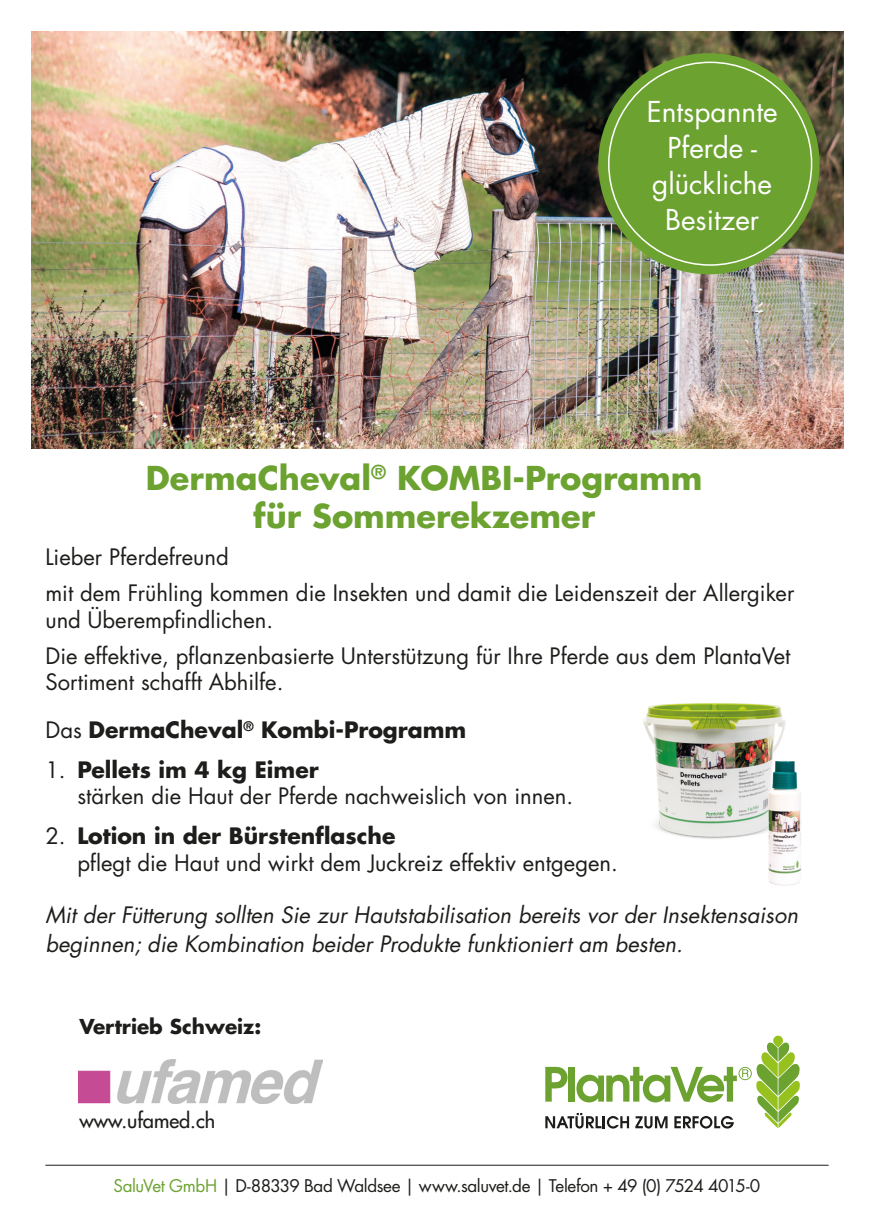
<style>
.page{position:relative;width:874px;height:1225px;background:#fff}
.page>*{position:absolute;margin:0;border:0;box-sizing:border-box;transform-origin:0 0}
.t1{font:700 32px "Futura LT Pro";color:#6ca230}
.t2{font:28px "Futura LT Pro";color:#fff}
.t3{font:22px/26.4px "Futura LT Pro";color:#1d1d1b}
.t4{font:italic 22px/28.8px "Futura LT Pro";color:#1d1d1b}
.t5{font:700 22px "Futura LT Pro";color:#1d1d1b}
.t6{font:700 20px "Futura LT Pro";color:#1d1d1b}
.t7{font:500 20px "Futura LT Pro";color:#1d1d1b}
.t8{font:17px "Futura LT Pro";letter-spacing:-.025em;color:#1d1d1b}
.s1{font-weight:400}
.s2{color:#6ca230}
</style>
<div class="page">
<img style="left:31px;top:31px;width:812px;height:417px">
<div style="left:598px;top:53px;width:221px;height:221px;background:#6ca230;border-radius:50%"></div>
<img style="left:643px;top:703px;width:143px;height:136px">
<img style="left:748px;top:750px;width:54px;height:136px">
<hr style="left:45px;top:1164px;width:783px;height:1px;background:#1d1d1b">
<svg style="left:545px;top:1035px;width:254px;height:93px"></svg>
<img style="left:79px;top:1059px;width:243px;height:44px">
<p class="t2" style="left:646px;top:93px;width:132px">Entspannte</p>
<p class="t2" style="left:667px;top:129px;width:91px">Pferde -</p>
<p class="t2" style="left:652px;top:165px;width:121px">glückliche</p>
<p class="t2" style="left:664px;top:201px;width:96px">Besitzer</p>
<p class="t1" style="left:146px;top:453px;width:558px">DermaCheval<sup>®</sup> KOMBI-Programm</p>
<p class="t1" style="left:253px;top:492px;width:343px">für Sommerekzemer</p>
<p class="t3" style="left:45px;top:544px;width:185px">Lieber Pferdefreund</p>
<p class="t3" style="left:45px;top:580px;width:750px">mit dem Frühling kommen die Insekten und damit die Leidenszeit der Allergiker und Überempfindlichen.</p>
<p class="t3" style="left:45px;top:642px;width:746px">Die effektive, pflanzenbasierte Unterstützung für Ihre Pferde aus dem PlantaVet<br>Sortiment schafft Abhilfe.</p>
<p class="t5" style="left:45px;top:712px;width:422px"><span class="s1">Das</span> DermaCheval<sup>®</sup> Kombi-Programm</p>
<p class="t5" style="left:45px;top:752px;width:275px"><span class="s1">1.</span> Pellets im 4 kg Eimer</p>
<p class="t3" style="left:77px;top:782px;width:497px">stärken die Haut der Pferde nachweislich von innen.</p>
<p class="t5" style="left:45px;top:819px;width:351px"><span class="s1">2.</span> Lotion in der Bürstenflasche</p>
<p class="t3" style="left:77px;top:849px;width:541px">pflegt die Haut und wirkt dem Juckreiz effektiv entgegen.</p>
<p class="t4" style="left:45px;top:900px;width:753px">Mit der Fütterung sollten Sie zur Hautstabilisation bereits vor der Insektensaison beginnen; die Kombination beider Produkte funktioniert am besten.</p>
<p class="t6" style="left:79px;top:1011px;width:183px">Vertrieb Schweiz:</p>
<p class="t7" style="left:79px;top:1105px;width:137px">www.ufamed.ch</p>
<p class="t8" style="left:113px;top:1174px;width:648px"><span class="s2">SaluVet GmbH</span> | D-88339 Bad Waldsee | www.saluvet.de | Telefon + 49 (0) 7524 4015-0</p>
</div>
